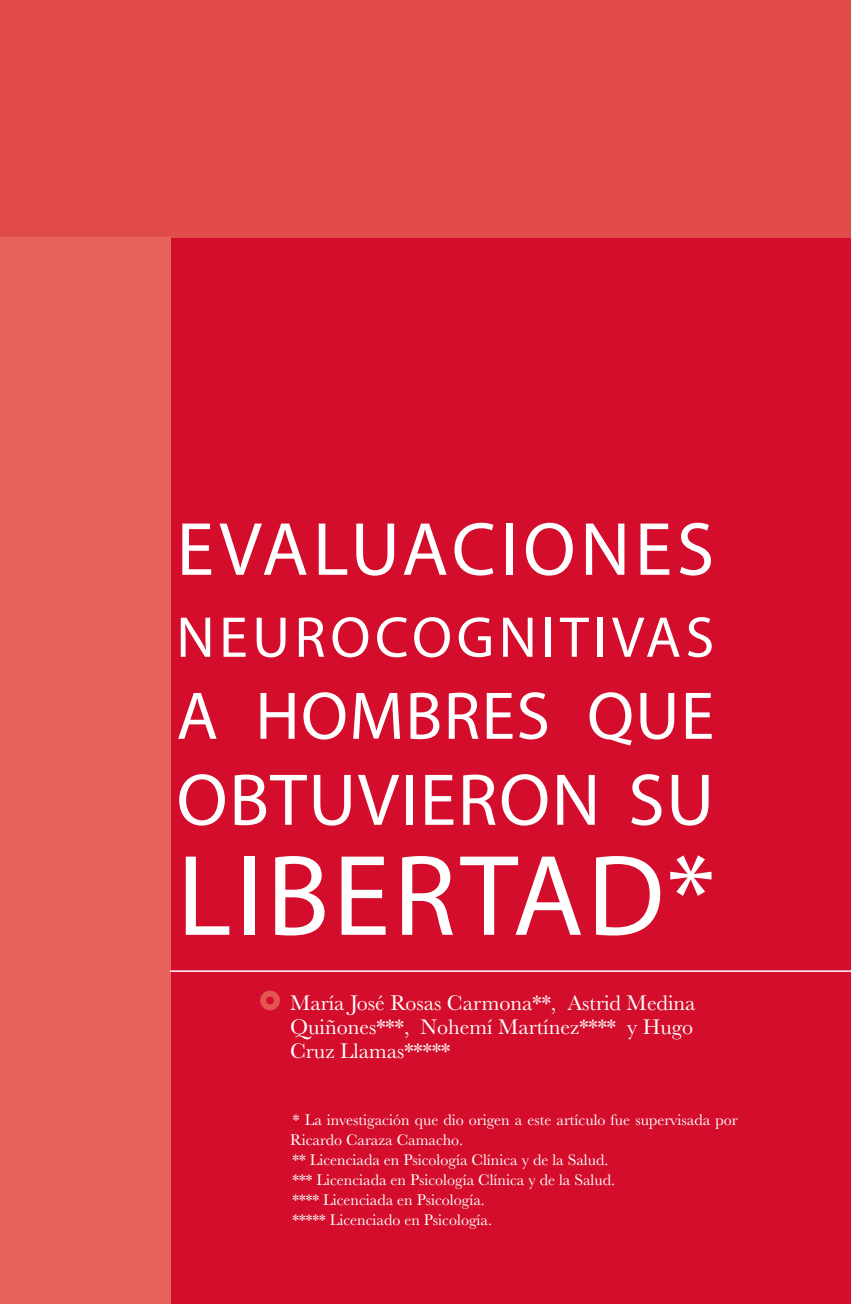
<style>
.page{position:relative;width:851px;height:1304px;background:#fff}
.page>*{position:absolute;margin:0;border:0;box-sizing:border-box;transform-origin:0 0}
.Titulo_Capitulo_OK{font:116px "Myriad Pro";letter-spacing:.03em;color:#fff}
.Titulo_Capitulo_OK-2{font:76px "Myriad Pro";letter-spacing:.06em;color:#fff}
.Titulo_Capitulo_OK-3{font:74px "Myriad Pro";letter-spacing:.02em;color:#fff}
.Titulo_Capitulo_OK-4{font:68px "Myriad Pro";letter-spacing:.02em;color:#fff}
.Titulo_Capitulo_OK-5{font:58px "Myriad Pro";letter-spacing:.08em;color:#fff}
.AUTOR_OK{font:22px/24px "Baskerville";color:#fff;text-align:justify}
.TXT_adscripción{font:16px/20px "Baskerville";color:#fff}
.s1{color:#d30d2b}
</style>
<div class="page">
<div style="left:0;top:0;width:850px;height:1304px;background:#d30d2b"></div>
<div style="left:0;top:0;width:850px;height:238px;background:#e14b49"></div>
<div style="left:0;top:238px;width:170px;height:1066px;background:#e9635d"></div>
<div style="left:260px;top:991px;width:20px;height:19px;background:#e45551;border-radius:50%"></div>
<div style="left:266px;top:996px;width:8px;height:8px;background:#d30d2b;border-radius:50%"></div>
<hr style="left:170px;top:970px;width:680px;height:2px;background:#fff">
<p class="Titulo_Capitulo_OK-2" style="left:176px;top:502px;width:539px">EVALUACIONES</p>
<p class="Titulo_Capitulo_OK-5" style="left:176px;top:602px;width:539px">NEUROCOGNITIVAS</p>
<p class="Titulo_Capitulo_OK-4" style="left:176px;top:674px;width:539px">A HOMBRES QUE</p>
<p class="Titulo_Capitulo_OK-3" style="left:176px;top:754px;width:539px">OBTUVIERON SU</p>
<p class="Titulo_Capitulo_OK" style="left:177px;top:824px;width:539px">LIBERTAD*</p>
<p class="AUTOR_OK" style="left:290px;top:992px;width:407px">María José Rosas Carmona**,<span class="s1">1</span>Astrid Medina Quiñones***,<span class="s1">2</span>Nohemí Martínez****<span class="s1">3</span>y Hugo Cruz Llamas*****<span class="s1">4</span></p>
<p class="TXT_adscripción" style="left:290px;top:1110px;width:449px">* La investigación que dio origen a este artículo fue supervisada por<br>Ricardo Caraza Camacho.</p>
<p class="TXT_adscripción" style="left:292px;top:1150px;width:317px">** Licenciada en Psicología Clínica y de la Salud.</p>
<p class="TXT_adscripción" style="left:292px;top:1170px;width:324px">*** Licenciada en Psicología Clínica y de la Salud.</p>
<p class="TXT_adscripción" style="left:292px;top:1190px;width:194px">**** Licenciada en Psicología.</p>
<p class="TXT_adscripción" style="left:292px;top:1210px;width:201px">***** Licenciado en Psicología.</p>
</div>
